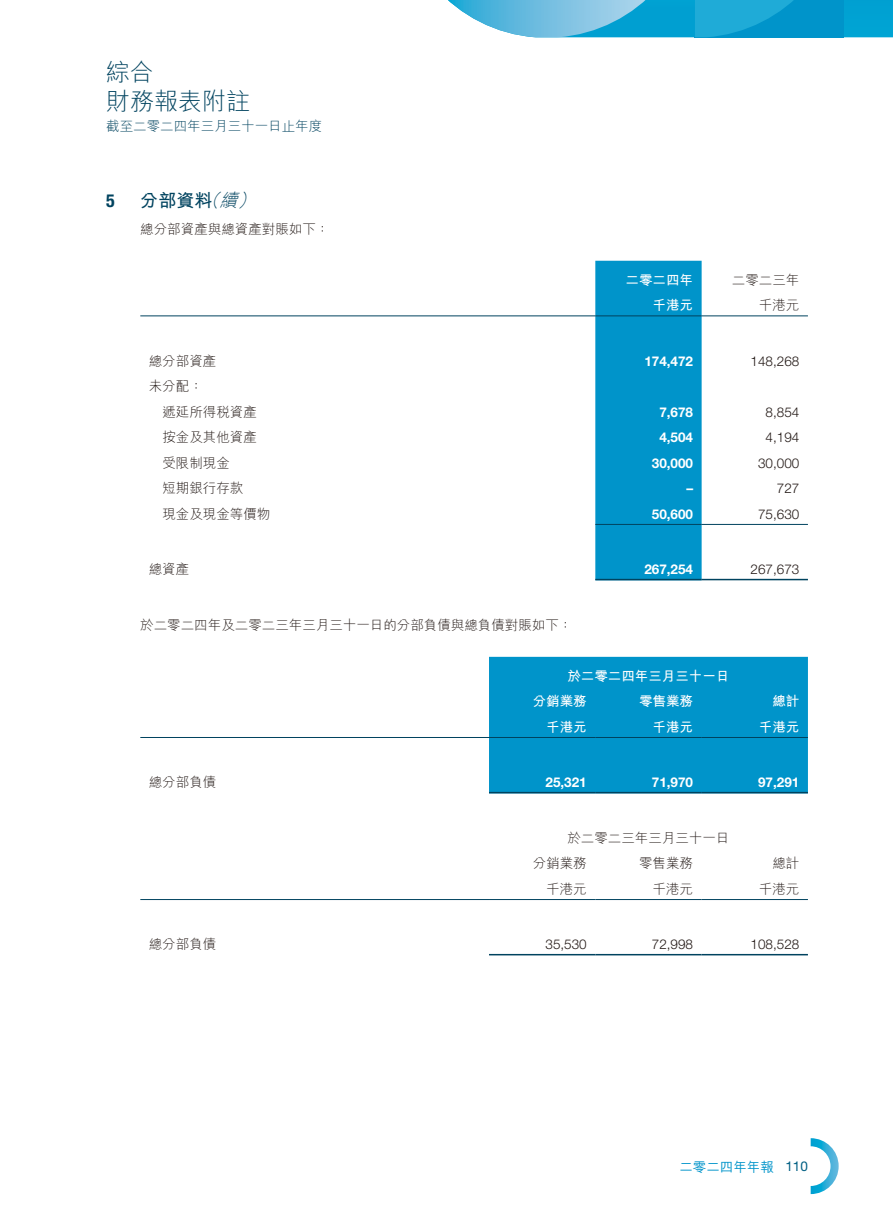
<style>
.page{position:relative;width:893px;height:1212px;background:#fff}
.page>*{position:absolute;margin:0;border:0;box-sizing:border-box;transform-origin:0 0}
.t1{font:300 24px/28.8px "M Hei HK";color:#00435f}
.t2{font:700 18px "M Hei HK";color:#00435f}
.t3{font:italic 300 18px "M Hei HK";color:#00435f}
.t4{font:700 condensed 18px "Helvetica Neue LT Std";color:#00435f}
.t5{font:300 13.5px/25.5px "M Hei HK";color:#231916}
.t6{font:300 13.5px "Helvetica Neue LT Std";color:#231916}
.t7{font:700 13.5px "Helvetica Neue LT Std";color:#fff}
.t8{font:700 13.5px "M Hei HK";color:#fff}
.t9{font:300 13.5px "M Hei HK";color:#00435f}
.t10{font:500 13.5px "M Hei HK";color:#0094ca}
.t11{font:13.5px "Helvetica Neue LT Std";color:#005f83}
.s1{font-weight:300;font-style:italic}
</style>
<div class="page">
<div style="left:695px;top:0;width:148px;height:37px;background:#0094ca"></div>
<div style="left:843px;top:0;width:50px;height:37px;background:#00a2d3"></div>
<svg style="left:448px;top:0;width:346px;height:37px"></svg>
<svg style="left:811px;top:1138px;width:28px;height:56px"></svg>
<div style="left:595px;top:261px;width:107px;height:318px;background:#0094ca"></div>
<hr style="left:140px;top:315px;width:455px;height:1px;background:#00435f">
<hr style="left:595px;top:315px;width:107px;height:1px;background:#00435f">
<hr style="left:702px;top:315px;width:106px;height:1px;background:#00435f">
<hr style="left:595px;top:524px;width:107px;height:1px;background:#00435f">
<hr style="left:702px;top:524px;width:106px;height:1px;background:#00435f">
<hr style="left:595px;top:579px;width:107px;height:1px;background:#00435f">
<hr style="left:702px;top:579px;width:106px;height:1px;background:#00435f">
<div style="left:489px;top:657px;width:319px;height:135px;background:#0094ca"></div>
<hr style="left:140px;top:737px;width:349px;height:1px;background:#00435f">
<hr style="left:489px;top:737px;width:106px;height:1px;background:#00435f">
<hr style="left:595px;top:737px;width:107px;height:1px;background:#00435f">
<hr style="left:702px;top:737px;width:106px;height:1px;background:#00435f">
<hr style="left:489px;top:792px;width:106px;height:1px;background:#00435f">
<hr style="left:595px;top:792px;width:107px;height:1px;background:#00435f">
<hr style="left:702px;top:792px;width:106px;height:1px;background:#00435f">
<hr style="left:140px;top:899px;width:349px;height:1px;background:#00435f">
<hr style="left:489px;top:899px;width:106px;height:1px;background:#00435f">
<hr style="left:595px;top:899px;width:107px;height:1px;background:#00435f">
<hr style="left:702px;top:899px;width:106px;height:1px;background:#00435f">
<hr style="left:489px;top:954px;width:106px;height:1px;background:#00435f">
<hr style="left:595px;top:954px;width:107px;height:1px;background:#00435f">
<hr style="left:702px;top:954px;width:106px;height:1px;background:#00435f">
<h1 class="t1" style="left:106px;top:57px;width:145px">綜合<br>財務報表附註</h1>
<p class="t9" style="left:106px;top:119px;width:217px">截至二零二四年三月三十一日止年度</p>
<h2 class="t4" style="left:106px;top:190px;width:10px">5</h2>
<h2 class="t2" style="left:140px;top:188px;width:103px">分部資料<span class="s1">續</span></h2>
<h2 class="t3" style="left:201px;top:192px;width:24px">（</h2>
<h2 class="t3" style="left:237px;top:192px;width:24px">(</h2>
<p class="t5" style="left:140px;top:216px;width:191px">總分部資產與總資產對賬如下：</p>
<p class="t8" style="left:626px;top:270px;width:69px">二零二四年</p>
<p class="t5" style="left:732px;top:267px;width:69px">二零二三年</p>
<p class="t8" style="left:653px;top:295px;width:42px">千港元</p>
<p class="t5" style="left:759px;top:292px;width:42px">千港元</p>
<p class="t5" style="left:149px;top:348px;width:69px">總分部資產未分配：</p>
<p class="t7" style="left:644px;top:352px;width:50px">174,472</p>
<p class="t6" style="left:751px;top:352px;width:50px">148,268</p>
<p class="t5" style="left:162px;top:399px;width:96px">遞延所得稅資產</p>
<p class="t7" style="left:659px;top:403px;width:35px">7,678</p>
<p class="t6" style="left:766px;top:403px;width:35px">8,854</p>
<p class="t5" style="left:162px;top:424px;width:96px">按金及其他資產</p>
<p class="t7" style="left:659px;top:429px;width:35px">4,504</p>
<p class="t6" style="left:766px;top:429px;width:35px">4,194</p>
<p class="t5" style="left:162px;top:450px;width:69px">受限制現金</p>
<p class="t7" style="left:652px;top:454px;width:43px">30,000</p>
<p class="t6" style="left:758px;top:454px;width:43px">30,000</p>
<p class="t5" style="left:162px;top:475px;width:82px">短期銀行存款</p>
<p class="t7" style="left:686px;top:480px;width:8px">–</p>
<p class="t6" style="left:777px;top:480px;width:24px">727</p>
<p class="t5" style="left:162px;top:501px;width:109px">現金及現金等價物</p>
<p class="t7" style="left:652px;top:505px;width:43px">50,600</p>
<p class="t6" style="left:758px;top:505px;width:43px">75,630</p>
<p class="t5" style="left:149px;top:556px;width:42px">總資產</p>
<p class="t7" style="left:644px;top:561px;width:50px">267,254</p>
<p class="t6" style="left:751px;top:561px;width:50px">267,673</p>
<p class="t5" style="left:140px;top:612px;width:433px">於二零二四年及二零二三年三月三十一日的分部負債與總負債對賬如下：</p>
<p class="t5" style="left:149px;top:769px;width:69px">總分部負債</p>
<p class="t5" style="left:149px;top:931px;width:69px">總分部負債</p>
<p class="t8" style="left:567px;top:666px;width:163px">於二零二四年三月三十一日</p>
<p class="t8" style="left:533px;top:691px;width:55px">分銷業務</p>
<p class="t8" style="left:639px;top:691px;width:55px">零售業務</p>
<p class="t8" style="left:772px;top:691px;width:28px">總計</p>
<p class="t8" style="left:546px;top:717px;width:42px">千港元</p>
<p class="t8" style="left:653px;top:717px;width:42px">千港元</p>
<p class="t8" style="left:759px;top:717px;width:42px">千港元</p>
<p class="t7" style="left:545px;top:774px;width:43px">25,321</p>
<p class="t7" style="left:652px;top:774px;width:43px">71,970</p>
<p class="t7" style="left:758px;top:774px;width:43px">97,291</p>
<p class="t5" style="left:567px;top:825px;width:163px">於二零二三年三月三十一日</p>
<p class="t5" style="left:533px;top:850px;width:55px">分銷業務</p>
<p class="t5" style="left:639px;top:850px;width:55px">零售業務</p>
<p class="t5" style="left:772px;top:850px;width:28px">總計</p>
<p class="t5" style="left:546px;top:876px;width:42px">千港元</p>
<p class="t5" style="left:653px;top:876px;width:42px">千港元</p>
<p class="t5" style="left:759px;top:876px;width:42px">千港元</p>
<p class="t6" style="left:545px;top:936px;width:43px">35,530</p>
<p class="t6" style="left:652px;top:936px;width:43px">72,998</p>
<p class="t6" style="left:751px;top:936px;width:50px">108,528</p>
<p class="t10" style="left:679px;top:1157px;width:96px">二零二四年年報</p>
<p class="t11" style="left:785px;top:1158px;width:24px">110</p>
</div>
